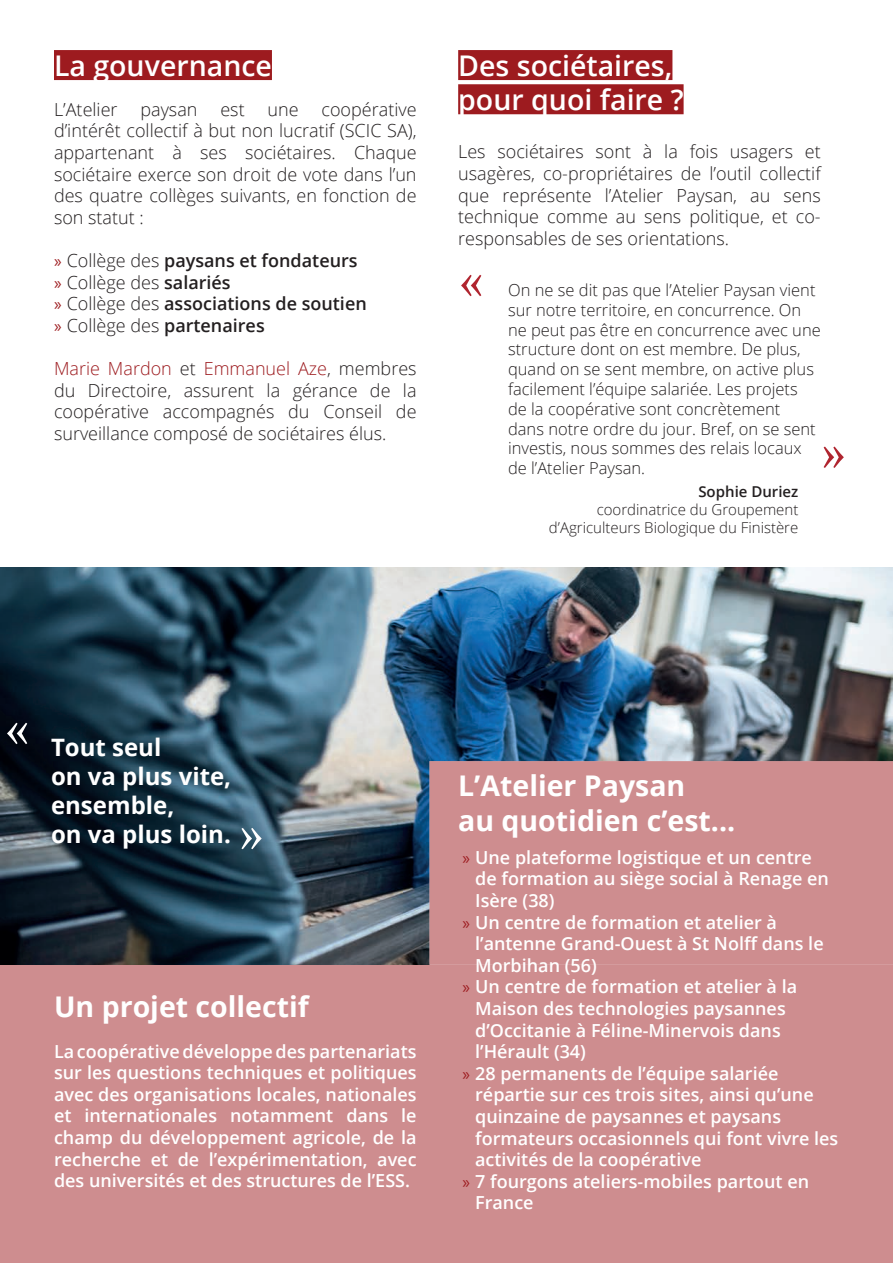
<style>
.page{position:relative;width:893px;height:1263px;background:#fff}
.page>*{position:absolute;margin:0;border:0;box-sizing:border-box;transform-origin:0 0}
.t1{font:58.5px "Minion Pro";color:#fff}
.t2{font:58.5px "Minion Pro";color:#b0252f}
.t3{font:700 28.5px/34.2px "Open Sans";color:#fff}
.t4{font:600 28.5px/34.2px "Open Sans";color:#fff}
.t5{font:700 24px/28.8px "Open Sans";color:#fff}
.t6{font:600 18px/21.6px "Open Sans";color:#fff;text-align:justify}
.t7{font:300 18px/21.6px "Open Sans";color:#231f20;text-align:justify}
.t8{font:600 18px/21.6px "Open Sans";color:#231f20}
.t9{font:300 16.5px/19.8px "Open Sans";color:#231f20}
.t10{font:300 15px/18px "Open Sans";color:#231f20;text-align:right}
.t11{font:600 15px "Open Sans";color:#231f20}
.s1{font-family:"Myriad Pro";font-weight:400;color:#9d1b1f}
.s2{font-weight:300}
.s3{color:#9d1b1f}
</style>
<div class="page">
<div style="left:0;top:965px;width:893px;height:298px;background:#ce8d8f"></div>
<div style="left:54px;top:50px;width:218px;height:30px;background:#9d1b1f"></div>
<img style="left:0;top:567px;width:893px;height:398px">
<div style="left:458px;top:50px;width:214px;height:30px;background:#9d1b1f"></div>
<div style="left:458px;top:84px;width:226px;height:30px;background:#9d1b1f"></div>
<div style="left:429px;top:761px;width:464px;height:204px;background:#ce8d8f"></div>
<h2 class="t4" style="left:54px;top:48px;width:219px">La gouvernance</h2>
<p class="t7" style="left:54px;top:98px;width:65px">L’Atelier</p>
<p class="t7" style="left:140px;top:98px;width:59px">paysan</p>
<p class="t7" style="left:220px;top:98px;width:26px">est</p>
<p class="t7" style="left:268px;top:98px;width:33px">une</p>
<p class="t7" style="left:54px;top:98px;width:364px;text-indent:268px">coopérative d’intérêt collectif à but non lucratif (SCIC SA), appartenant à ses sociétaires. Chaque sociétaire exerce son droit de vote dans l’un des quatre collèges suivants, en fonction de son statut :</p>
<p class="t8" style="left:54px;top:249px;width:314px"><span class="s1">»</span> <span class="s2">Collège des</span> paysans et fondateurs <span class="s1">»</span> <span class="s2">Collège des</span> salariés<br><span class="s1">»</span> <span class="s2">Collège des</span> associations de soutien <span class="s1">»</span> <span class="s2">Collège des</span> partenaires</p>
<p class="t7" style="left:54px;top:357px;width:364px"><span class="s3">Marie Mardon</span> et <span class="s3">Emmanuel Aze</span>, membres du Directoire, assurent la gérance de la coopérative accompagnés du Conseil de surveillance composé de sociétaires élus.</p>
<h2 class="t4" style="left:458px;top:48px;width:227px">Des sociétaires, pour quoi faire ?</h2>
<p class="t7" style="left:458px;top:141px;width:364px">Les sociétaires sont à la fois usagers et usagères, co-propriétaires de l’outil collectif que représente l’Atelier Paysan, au sens technique comme au sens politique, et co&shy;responsables de ses orientations.</p>
<p class="t9" style="left:508px;top:280px;width:314px">On ne se dit pas que l’Atelier Paysan vient sur notre territoire, en concurrence. On ne peut pas être en concurrence avec une structure dont on est membre. De plus, quand on se sent membre, on active plus facilement l’équipe salariée. Les projets<br>de la coopérative sont concrètement<br>dans notre ordre du jour. Bref, on se sent investis, nous sommes des relais locaux de l’Atelier Paysan.</p>
<p class="t11" style="left:698px;top:481px;width:102px">Sophie Duriez</p>
<p class="t10" style="left:549px;top:500px;width:251px">coordinatrice du Groupement d’Agriculteurs Biologique du Finistère</p>
<h1 class="t2" style="left:458px;top:241px;width:27px">«</h1>
<h1 class="t2" style="left:821px;top:412px;width:28px">»</h1>
<h1 class="t1" style="left:4px;top:688px;width:27px">«</h1>
<h3 class="t5" style="left:51px;top:732px;width:182px">Tout seul<br>on va plus vite, ensemble,<br>on va plus loin.</h3>
<h1 class="t1" style="left:239px;top:794px;width:28px">»</h1>
<h2 class="t3" style="left:54px;top:989px;width:256px">Un projet collectif</h2>
<p class="t6" style="left:54px;top:1040px;width:364px">La coopérative développe des partenariats sur les questions techniques et politiques avec des organisations locales, nationales et internationales notamment dans le champ du développement agricole, de la recherche et de l’expérimentation, avec des universités et des structures de l’ESS.</p>
<h2 class="t3" style="left:458px;top:768px;width:279px">L’Atelier Paysan<br>au quotidien c’est...</h2>
<p class="t6" style="left:462px;top:846px;width:351px"><span class="s1">»</span> Une plateforme logistique et un centre</p>
<p class="t6" style="left:475px;top:868px;width:355px">de formation au siège social à Renage en</p>
<p class="t6" style="left:475px;top:889px;width:81px">Isère (38)</p>
<p class="t6" style="left:462px;top:911px;width:316px"><span class="s1">»</span> Un centre de formation et atelier à</p>
<p class="t6" style="left:475px;top:932px;width:350px">l’antenne Grand-Ouest à St Nolff dans le</p>
<p class="t6" style="left:475px;top:954px;width:123px">Morbihan (56)</p>
<p class="t6" style="left:462px;top:976px;width:336px"><span class="s1">»</span> Un centre de formation et atelier à la</p>
<p class="t6" style="left:475px;top:997px;width:312px">Maison des technologies paysannes</p>
<p class="t6" style="left:475px;top:1019px;width:307px">d’Occitanie à Féline-Minervois dans</p>
<p class="t6" style="left:475px;top:1040px;width:112px">l’Hérault (34)</p>
<p class="t6" style="left:462px;top:1062px;width:317px"><span class="s1">»</span> 28 permanents de l’équipe salariée</p>
<p class="t6" style="left:475px;top:1084px;width:340px">répartie sur ces trois sites, ainsi qu’une</p>
<p class="t6" style="left:475px;top:1105px;width:307px">quinzaine de paysannes et paysans</p>
<p class="t6" style="left:475px;top:1127px;width:365px">formateurs occasionnels qui font vivre les</p>
<p class="t6" style="left:475px;top:1148px;width:228px">activités de la coopérative</p>
<p class="t6" style="left:462px;top:1170px;width:348px"><span class="s1">»</span> 7 fourgons ateliers-mobiles partout en</p>
<p class="t6" style="left:475px;top:1192px;width:60px">France</p>
</div>
